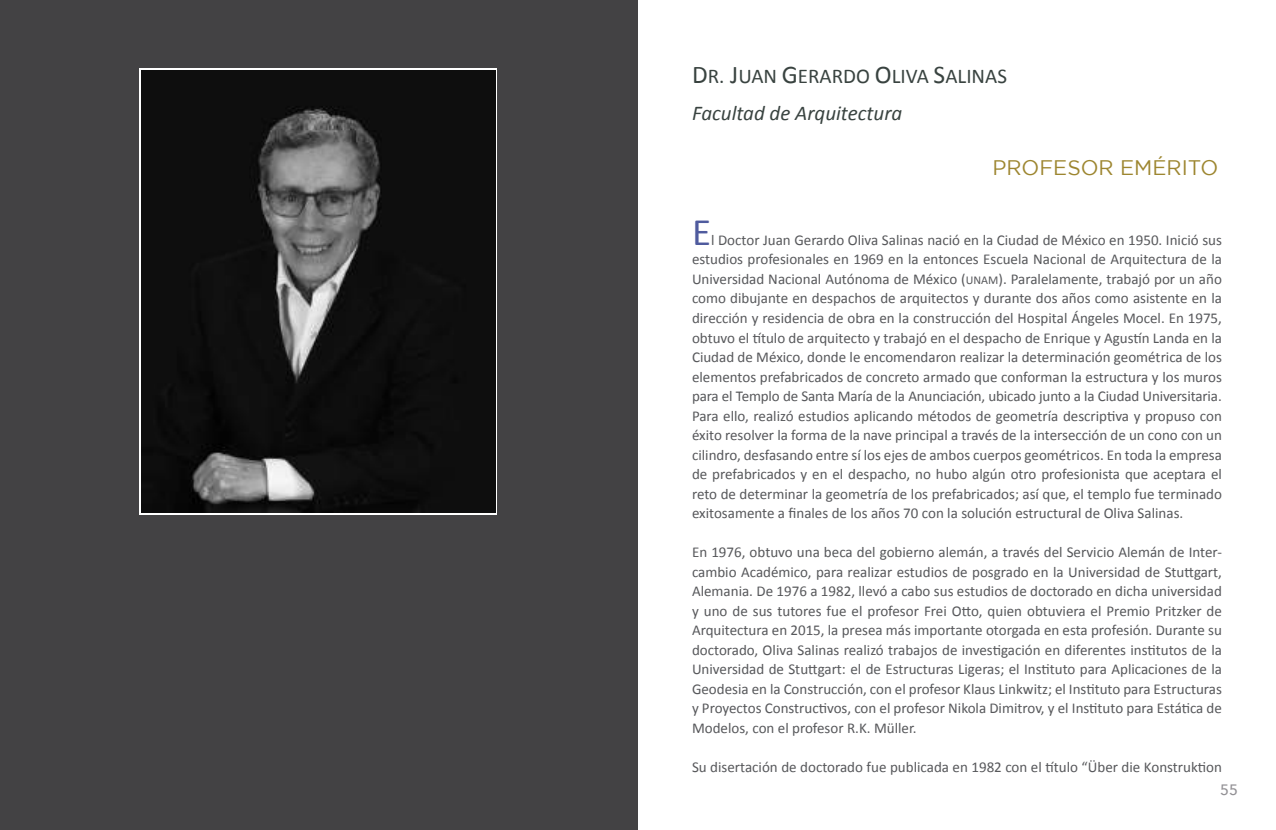
<style>
.page{position:relative;width:1276px;height:830px;background:#fff}
.page>*{position:absolute;margin:0;border:0;box-sizing:border-box;transform-origin:0 0}
.t1{font:39px "Calibri";color:#4f5b9e}
.t2{font:italic 21px/36.6px "Calibri";color:#394340}
.t3{font:21px "Gotham";color:#9d8630}
.t4{font:15px/19.5px "Calibri";color:#57585b;text-align:justify}
.t5{font:500 15px "Avenir Next";color:#939195}
.s1{font-style:normal;font-size:25.5px}
.s2{font-style:normal}
.s3{font-size:12px}
</style>
<div class="page">
<div style="left:0;top:0;width:638px;height:829px;background:#434244"></div>
<svg style="left:140px;top:68px;width:357px;height:446px;background:#a1a1a1"></svg>
<img style="left:142px;top:70px;width:353px;height:442px">
<h2 class="t2" style="left:692px;top:57px;width:316px"><span class="s1">D</span><span class="s2">R.</span> <span class="s1">J</span><span class="s2">UAN</span> <span class="s1">G</span><span class="s2">ERARDO</span> <span class="s1">O</span><span class="s2">LIVA</span> <span class="s1">S</span><span class="s2">ALINAS<br></span>Facultad de Arquitectura</h2>
<h2 class="t3" style="left:992px;top:155px;width:227px">PROFESOR EMÉRITO</h2>
<h1 class="t1" style="left:692px;top:205px;width:21px">E</h1>
<p class="t4" style="left:692px;top:230px;width:531px;text-indent:19px">l Doctor Juan Gerardo Oliva Salinas nació en la Ciudad de México en 1950. Inició sus estudios profesionales en 1969 en la entonces Escuela Nacional de Arquitectura de la Universidad Nacional Autónoma de México (<span class="s3">UNAM</span>). Paralelamente, trabajó por un año como dibujante en despachos de arquitectos y durante dos años como asistente en la dirección y residencia de obra en la construcción del Hospital Ángeles Mocel. En 1975, obtuvo el título de arquitecto y trabajó en el despacho de Enrique y Agustín Landa en la Ciudad de México, donde le encomendaron realizar la determinación geométrica de los elementos prefabricados de concreto armado que conforman la estructura y los muros para el Templo de Santa María de la Anunciación, ubicado junto a la Ciudad Universitaria.<br>Para ello, realizó estudios aplicando métodos de geometría descriptiva y propuso con éxito resolver la forma de la nave principal a través de la intersección de un cono con un cilindro, desfasando entre sí los ejes de ambos cuerpos geométricos. En toda la empresa de prefabricados y en el despacho, no hubo algún otro profesionista que aceptara el reto de determinar la geometría de los prefabricados; así que, el templo fue terminado exitosamente a finales de los años 70 con la solución estructural de Oliva Salinas.</p>
<p class="t4" style="left:692px;top:542px;width:531px">En 1976, obtuvo una beca del gobierno alemán, a través del Servicio Alemán de Inter&shy;cambio Académico, para realizar estudios de posgrado en la Universidad de Stuttgart, Alemania. De 1976 a 1982, llevó a cabo sus estudios de doctorado en dicha universidad y uno de sus tutores fue el profesor Frei Otto, quien obtuviera el Premio Pritzker de Arquitectura en 2015, la presea más importante otorgada en esta profesión. Durante su doctorado, Oliva Salinas realizó trabajos de investigación en diferentes institutos de la Universidad de Stuttgart: el de Estructuras Ligeras; el Instituto para Aplicaciones de la Geodesia en la Construcción, con el profesor Klaus Linkwitz; el Instituto para Estructuras y Proyectos Constructivos, con el profesor Nikola Dimitrov, y el Instituto para Estática de Modelos, con el profesor R.K. Müller.</p>
<p class="t4" style="left:692px;top:756px;width:531px">Su disertación de doctorado fue publicada en 1982 con el título “Über die Konstruktion</p>
<p class="t5" style="left:1220px;top:777px;width:19px">55</p>
</div>
